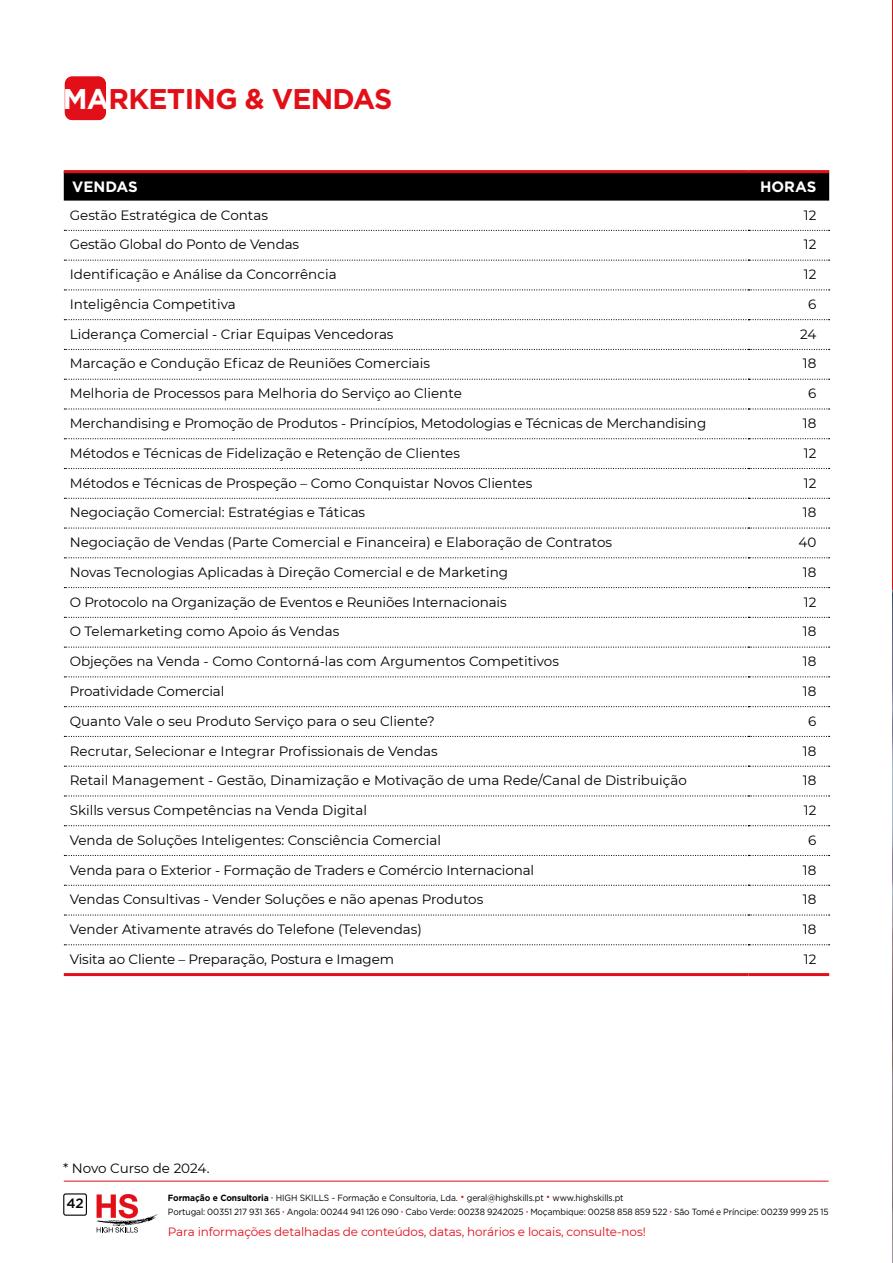
<style>
.page{position:relative;width:893px;height:1263px;background:#fff}
.page>*{position:absolute;margin:0;border:0;box-sizing:border-box;transform-origin:0 0}
.t1{font:700 28.5px "Gotham";letter-spacing:-.025em;color:#e30f18}
.t2{font:700 15px "Gotham";color:#fff}
.t3{font:13.5px "Montserrat";color:#000}
.t4{font:500 13.5px "Gotham";color:#000}
.t5{font:12px "Montserrat";letter-spacing:-.01em;color:#e30f18}
.t6{font:9px/13.5px "Gotham";letter-spacing:-.01em;color:#000;scale:.94 1}
.s1{color:#fff}
.s2{font-weight:700}
.s3{font-size:6px;color:#e30f18}
.s4{color:#e30f18}
</style>
<div class="page">
<svg style="left:97px;top:1194px;width:61px;height:38px"></svg>
<hr style="left:64px;top:1181px;width:765px;height:1px;background:#e30f18">
<div style="left:63px;top:1193px;width:24px;height:23px;border:1px solid #000;border-radius:2px"></div>
<svg style="left:64px;top:173px;width:765px;height:28px;background:#040303"></svg>
<svg style="left:64px;top:230px;width:766px;height:1px"></svg>
<svg style="left:64px;top:319px;width:766px;height:1px"></svg>
<svg style="left:64px;top:379px;width:766px;height:1px"></svg>
<svg style="left:64px;top:408px;width:766px;height:1px"></svg>
<svg style="left:64px;top:498px;width:766px;height:1px"></svg>
<svg style="left:64px;top:557px;width:766px;height:1px"></svg>
<svg style="left:64px;top:587px;width:766px;height:1px"></svg>
<svg style="left:64px;top:676px;width:766px;height:1px"></svg>
<svg style="left:64px;top:766px;width:766px;height:1px"></svg>
<svg style="left:64px;top:825px;width:766px;height:1px"></svg>
<svg style="left:64px;top:855px;width:766px;height:1px"></svg>
<svg style="left:64px;top:944px;width:766px;height:1px"></svg>
<svg style="left:64px;top:260px;width:766px;height:1px"></svg>
<svg style="left:64px;top:289px;width:766px;height:1px"></svg>
<svg style="left:64px;top:349px;width:766px;height:1px"></svg>
<svg style="left:64px;top:438px;width:766px;height:1px"></svg>
<svg style="left:64px;top:468px;width:766px;height:1px"></svg>
<svg style="left:64px;top:527px;width:766px;height:2px"></svg>
<svg style="left:64px;top:617px;width:766px;height:1px"></svg>
<svg style="left:64px;top:646px;width:766px;height:2px"></svg>
<svg style="left:64px;top:706px;width:766px;height:1px"></svg>
<svg style="left:64px;top:736px;width:766px;height:1px"></svg>
<svg style="left:64px;top:795px;width:766px;height:1px"></svg>
<svg style="left:64px;top:885px;width:766px;height:1px"></svg>
<svg style="left:64px;top:914px;width:766px;height:1px"></svg>
<hr style="left:64px;top:973px;width:684px;height:3px;background:#e30f18">
<hr style="left:748px;top:973px;width:81px;height:3px;background:#e30f18">
<hr style="left:64px;top:170px;width:684px;height:3px;background:#e30f18">
<hr style="left:748px;top:170px;width:81px;height:3px;background:#e30f18">
<div style="left:65px;top:77px;width:41px;height:43px;background:#e30f18;border-radius:7px"></div>
<h1 class="t1" style="left:63px;top:80px;width:331px"><span class="s1">MA</span>RKETING &amp; VENDAS</h1>
<p class="t2" style="left:72px;top:177px;width:67px">VENDAS</p>
<p class="t2" style="left:760px;top:177px;width:58px">HORAS</p>
<p class="t3" style="left:70px;top:206px;width:200px">Gestão Estratégica de Contas</p>
<p class="t3" style="left:804px;top:206px;width:14px">12</p>
<p class="t3" style="left:70px;top:235px;width:231px">Gestão Global do Ponto de Vendas</p>
<p class="t3" style="left:804px;top:235px;width:14px">12</p>
<p class="t3" style="left:70px;top:265px;width:268px">Identificação e Análise da Concorrência</p>
<p class="t3" style="left:804px;top:265px;width:14px">12</p>
<p class="t3" style="left:70px;top:295px;width:167px">Inteligência Competitiva</p>
<p class="t3" style="left:808px;top:295px;width:10px">6</p>
<p class="t3" style="left:70px;top:325px;width:325px">Liderança Comercial - Criar Equipas Vencedoras</p>
<p class="t3" style="left:800px;top:325px;width:18px">24</p>
<p class="t3" style="left:70px;top:354px;width:362px">Marcação e Condução Eficaz de Reuniões Comerciais</p>
<p class="t3" style="left:803px;top:354px;width:15px">18</p>
<p class="t3" style="left:70px;top:384px;width:394px">Melhoria de Processos para Melhoria do Serviço ao Cliente</p>
<p class="t3" style="left:808px;top:384px;width:10px">6</p>
<p class="t3" style="left:70px;top:414px;width:638px">Merchandising e Promoção de Produtos - Princípios, Metodologias e Técnicas de Merchandising</p>
<p class="t3" style="left:803px;top:414px;width:15px">18</p>
<p class="t3" style="left:70px;top:444px;width:392px">Métodos e Técnicas de Fidelização e Retenção de Clientes</p>
<p class="t3" style="left:804px;top:444px;width:14px">12</p>
<p class="t3" style="left:70px;top:473px;width:464px">Métodos e Técnicas de Prospeção – Como Conquistar Novos Clientes</p>
<p class="t3" style="left:804px;top:473px;width:14px">12</p>
<p class="t3" style="left:70px;top:503px;width:297px">Negociação Comercial: Estratégias e Táticas</p>
<p class="t3" style="left:803px;top:503px;width:15px">18</p>
<p class="t3" style="left:70px;top:533px;width:544px">Negociação de Vendas (Parte Comercial e Financeira) e Elaboração de Contratos</p>
<p class="t3" style="left:799px;top:533px;width:19px">40</p>
<p class="t3" style="left:70px;top:563px;width:440px">Novas Tecnologias Aplicadas à Direção Comercial e de Marketing</p>
<p class="t3" style="left:803px;top:563px;width:15px">18</p>
<p class="t3" style="left:70px;top:593px;width:438px">O Protocolo na Organização de Eventos e Reuniões Internacionais</p>
<p class="t3" style="left:804px;top:593px;width:14px">12</p>
<p class="t3" style="left:70px;top:622px;width:271px">O Telemarketing como Apoio ás Vendas</p>
<p class="t3" style="left:803px;top:622px;width:15px">18</p>
<p class="t3" style="left:70px;top:652px;width:491px">Objeções na Venda - Como Contorná-las com Argumentos Competitivos</p>
<p class="t3" style="left:803px;top:652px;width:15px">18</p>
<p class="t3" style="left:70px;top:682px;width:156px">Proatividade Comercial</p>
<p class="t3" style="left:803px;top:682px;width:15px">18</p>
<p class="t3" style="left:70px;top:712px;width:367px">Quanto Vale o seu Produto Serviço para o seu Cliente?</p>
<p class="t3" style="left:808px;top:712px;width:10px">6</p>
<p class="t3" style="left:70px;top:741px;width:369px">Recrutar, Selecionar e Integrar Profissionais de Vendas</p>
<p class="t3" style="left:803px;top:741px;width:15px">18</p>
<p class="t3" style="left:70px;top:771px;width:619px">Retail Management - Gestão, Dinamização e Motivação de uma Rede/Canal de Distribuição</p>
<p class="t3" style="left:803px;top:771px;width:15px">18</p>
<p class="t3" style="left:70px;top:801px;width:299px">Skills versus Competências na Venda Digital</p>
<p class="t3" style="left:804px;top:801px;width:14px">12</p>
<p class="t3" style="left:70px;top:831px;width:373px">Venda de Soluções Inteligentes: Consciência Comercial</p>
<p class="t3" style="left:808px;top:831px;width:10px">6</p>
<p class="t3" style="left:70px;top:860px;width:466px">Venda para o Exterior - Formação de Traders e Comércio Internacional</p>
<p class="t3" style="left:803px;top:860px;width:15px">18</p>
<p class="t3" style="left:70px;top:890px;width:415px">Vendas Consultivas - Vender Soluções e não apenas Produtos</p>
<p class="t3" style="left:803px;top:890px;width:15px">18</p>
<p class="t3" style="left:70px;top:920px;width:354px">Vender Ativamente através do Telefone (Televendas)</p>
<p class="t3" style="left:803px;top:920px;width:15px">18</p>
<p class="t3" style="left:70px;top:950px;width:326px">Visita ao Cliente – Preparação, Postura e Imagem</p>
<p class="t3" style="left:804px;top:950px;width:14px">12</p>
<p class="t3" style="left:63px;top:1158px;width:148px">* Novo Curso de 2024.</p>
<p class="t4" style="left:66px;top:1194px;width:19px">42</p>
<p class="t6" style="left:168px;top:1191px;width:704px"><span class="s2">Formação e Consultoria</span> <span class="s3">•</span> HIGH SKILLS - Formação e Consultoria, Lda. <span class="s4">•</span> geral@highskills.pt <span class="s4">•</span> www.highskills.pt<br>Portugal: 00351 217 931 365 <span class="s3">•</span> Angola: 00244 941 126 090 <span class="s3">•</span> Cabo Verde: 00238 9242025 <span class="s3">•</span> Moçambique: 00258 858 859 522 <span class="s3">•</span> São Tomé e Príncipe: 00239 999 25 15</p>
<p class="t5" style="left:168px;top:1224px;width:479px">Para informações detalhadas de conteúdos, datas, horários e locais, consulte-nos!</p>
</div>
